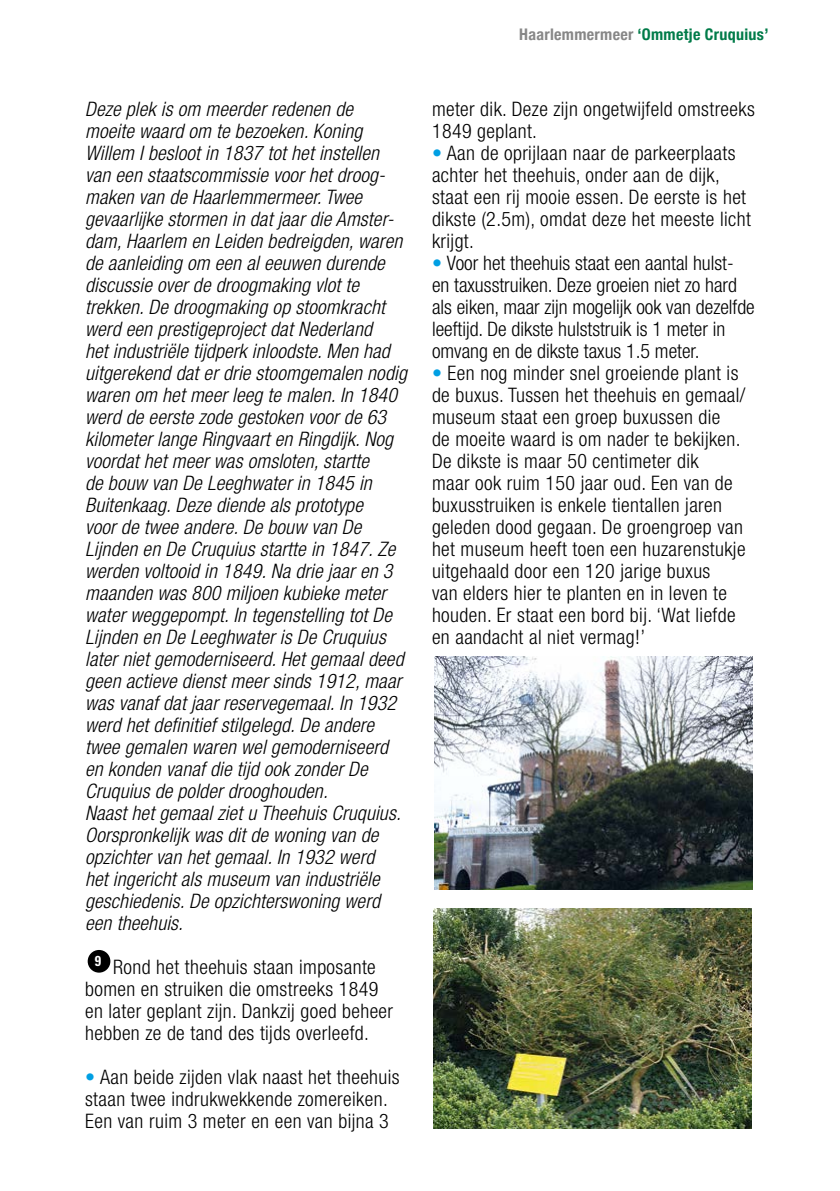
<style>
.page{position:relative;width:840px;height:1191px;background:#fff}
.page>*{position:absolute;margin:0;border:0;box-sizing:border-box;transform-origin:0 0}
.t1{font:italic 300 condensed 20px/22px "Helvetica Neue LT";letter-spacing:.01em;color:#000}
.t2{font:300 condensed 20px/22px "Helvetica Neue LT";letter-spacing:.02em;color:#000}
.t3{font:300 condensed 20px/22px "Helvetica Neue LT";color:#000}
.t4{font:700 condensed 16px "Helvetica Neue";letter-spacing:.02em;color:#007b49}
.t5{font:700 condensed 14.4px "Univers LT";color:#fff}
.s1{color:#009fe3}
.s2{color:#878787}
</style>
<div class="page">
<div style="left:88px;top:950px;width:22px;height:22px;background:#000;border-radius:50%"></div>
<img style="left:434px;top:657px;width:317px;height:232px">
<img style="left:433px;top:908px;width:318px;height:220px">
<p class="t1" style="left:85px;top:98px;width:323px">Deze plek is om meerder redenen de<br>moeite waard om te bezoeken. Koning Willem I besloot in 1837 tot het instellen van een staatscommissie voor het droog&shy;maken van de Haarlemmermeer. Twee gevaarlijke stormen in dat jaar die Amster&shy;dam, Haarlem en Leiden bedreigden, waren de aanleiding om een al eeuwen durende discussie over de droogmaking vlot te trekken. De droogmaking op stoomkracht werd een prestigeproject dat Nederland<br>het industriële tijdperk inloodste. Men had uitgerekend dat er drie stoomgemalen nodig waren om het meer leeg te malen. In 1840 werd de eerste zode gestoken voor de 63 kilometer lange Ringvaart en Ringdijk. Nog voordat het meer was omsloten, startte<br>de bouw van De Leeghwater in 1845 in Buitenkaag. Deze diende als prototype<br>voor de twee andere. De bouw van De Lijnden en De Cruquius startte in 1847. Ze werden voltooid in 1849. Na drie jaar en 3 maanden was 800 miljoen kubieke meter water weggepompt. In tegenstelling tot De Lijnden en De Leeghwater is De Cruquius later niet gemoderniseerd. Het gemaal deed geen actieve dienst meer sinds 1912, maar was vanaf dat jaar reservegemaal. In 1932 werd het definitief stilgelegd. De andere twee gemalen waren wel gemoderniseerd en konden vanaf die tijd ook zonder De Cruquius de polder drooghouden.<br>Naast het gemaal ziet u Theehuis Cruquius.<br>Oorspronkelijk was dit de woning van de opzichter van het gemaal. In 1932 werd<br>het ingericht als museum van industriële geschiedenis. De opzichterswoning werd een theehuis.</p>
<p class="t2" style="left:85px;top:956px;width:309px;text-indent:28px">Rond het theehuis staan imposante bomen en struiken die omstreeks 1849 en later geplant zijn. Dankzij goed beheer hebben ze de tand des tijds overleefd.</p>
<p class="t2" style="left:85px;top:1066px;width:316px"><span class="s1">•</span> Aan beide zijden vlak naast het theehuis staan twee indrukwekkende zomereiken.<br>Een van ruim 3 meter en een van bijna 3</p>
<p class="t5" style="left:95px;top:952px;width:8px">9</p>
<p class="t4" style="left:519px;top:21px;width:251px"><span class="s2">Haarlemmermeer</span> ‘Ommetje Cruquius’</p>
<p class="t2" style="left:432px;top:98px;width:324px">meter dik. Deze zijn ongetwijfeld omstreeks<br>1849 geplant.</p>
<p class="t2" style="left:432px;top:142px;width:320px"><span class="s1">•</span> Aan de oprijlaan naar de parkeerplaats achter het theehuis, onder aan de dijk, staat een rij mooie essen. De eerste is het dikste (2.5m), omdat deze het meeste licht krijgt.</p>
<p class="t3" style="left:432px;top:252px;width:324px"><span class="s1">•</span> Voor het theehuis staat een aantal hulst&shy;en taxusstruiken. Deze groeien niet zo hard als eiken, maar zijn mogelijk ook van dezelfde leeftijd. De dikste hulststruik is 1 meter in omvang en de dikste taxus 1.5 meter.</p>
<p class="t2" style="left:432px;top:362px;width:315px"><span class="s1">•</span> Een nog minder snel groeiende plant is de buxus. Tussen het theehuis en gemaal/ museum staat een groep buxussen die<br>de moeite waard is om nader te bekijken.<br>De dikste is maar 50 centimeter dik<br>maar ook ruim 150 jaar oud. Een van de buxusstruiken is enkele tientallen jaren geleden dood gegaan. De groengroep van het museum heeft toen een huzarenstukje uitgehaald door een 120 jarige buxus<br>van elders hier te planten en in leven te houden. Er staat een bord bij. ‘Wat liefde en aandacht al niet vermag!’</p>
</div>
